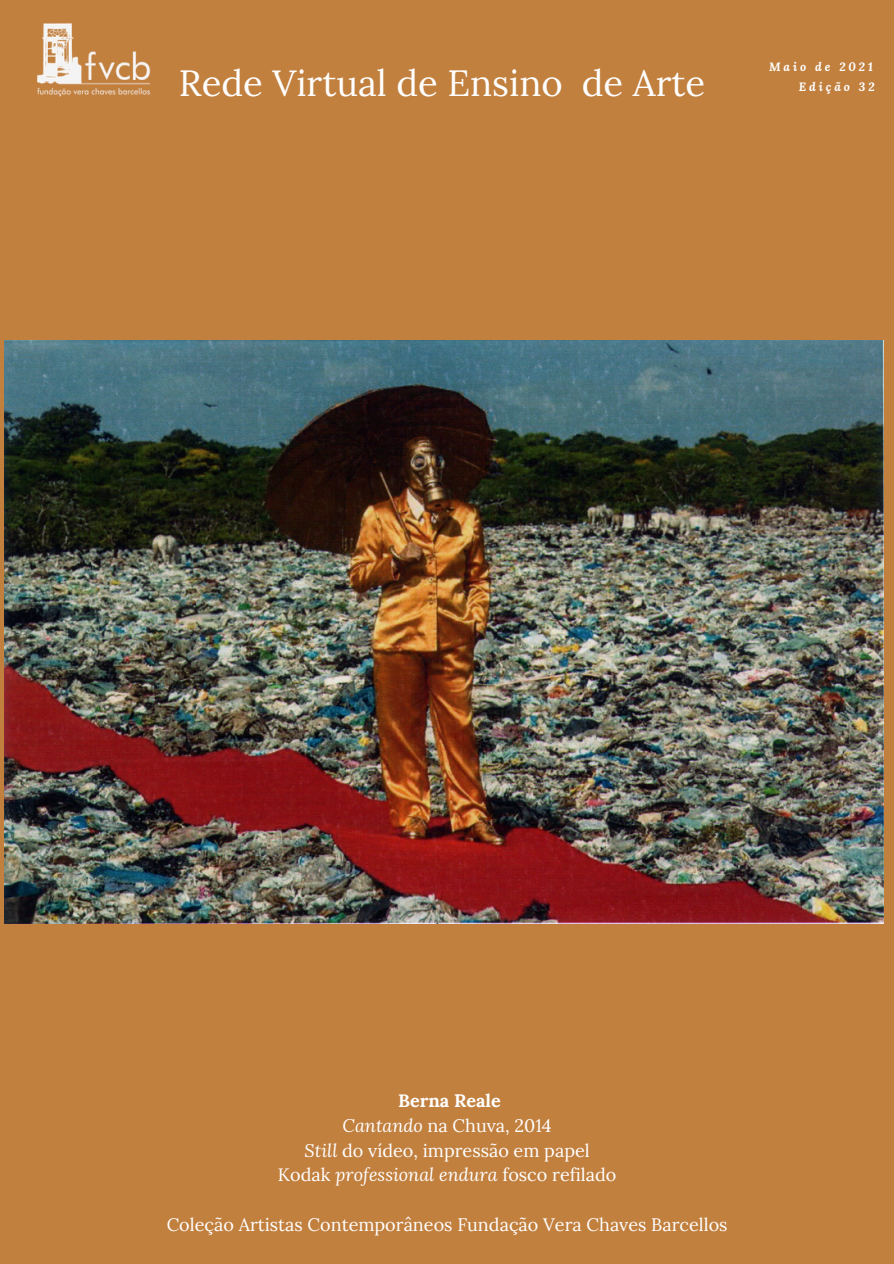
<style>
.page{position:relative;width:894px;height:1264px;background:#fff}
.page>*{position:absolute;margin:0;border:0;box-sizing:border-box;transform-origin:0 0}
.t1{font:36.45px "Lora";color:#fff}
.t2{font:18px "Lora";color:#fff}
.t3{font:700 18px "Lora";color:#fff}
.t4{font:italic 700 12px "Lora";letter-spacing:.24em;color:#fff}
.s1{font-style:italic}
</style>
<div class="page">
<div style="left:0;top:0;width:893px;height:1263px;background:#c2803f"></div>
<img style="left:5px;top:340px;width:878px;height:583px">
<img style="left:37px;top:23px;width:114px;height:74px">
<p class="t1" style="left:179px;top:59px;width:527px">Rede Virtual de Ensino de Arte</p>
<p class="t4" style="left:768px;top:59px;width:105px">Maio de 2021</p>
<p class="t4" style="left:798px;top:78px;width:77px">Edição 32</p>
<p class="t3" style="left:398px;top:1088px;width:104px">Berna Reale</p>
<p class="t2" style="left:342px;top:1113px;width:210px"><span class="s1">Cantando</span> na Chuva, 2014</p>
<p class="t2" style="left:304px;top:1138px;width:286px"><span class="s1">Still</span> do vídeo, impressão em papel</p>
<p class="t2" style="left:278px;top:1163px;width:340px">Kodak <span class="s1">professional endura</span> fosco refilado</p>
<p class="t2" style="left:167px;top:1212px;width:562px">Coleção Artistas Contemporâneos Fundação Vera Chaves Barcellos</p>
</div>
